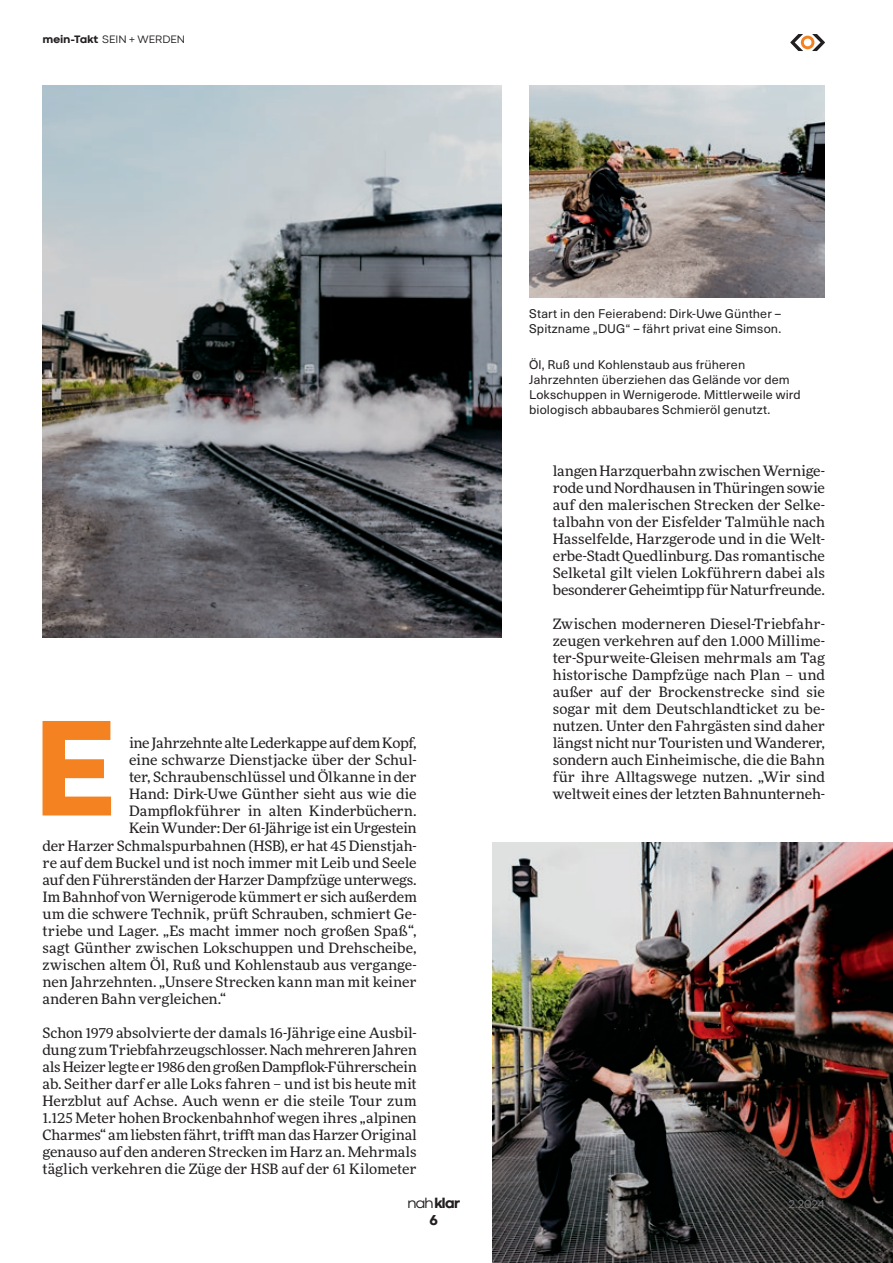
<style>
.page{position:relative;width:893px;height:1263px;background:#fff}
.page>*{position:absolute;margin:0;border:0;box-sizing:border-box;transform-origin:0 0}
.t1{font:800 142.35px "Codec Cold";color:#f58220}
.t2{font:800 15px "Codec Cold";color:#231f20}
.t3{font:14.25px/17px "More Pro";letter-spacing:-.005em;color:#231f20;text-align:justify}
.t4{font:14.25px "More Pro";letter-spacing:-.025em;color:#231f20}
.t5{font:12.3px/15px "Neue Haas Unica Pro";letter-spacing:.01em;color:#231f20}
.t6{font:12px "Codec Cold News";color:#76787b}
.t7{font:11.25px "Codec Cold News";letter-spacing:.005em;color:#231f20}
.s1{font-family:"Codec Cold";font-weight:800}
.s2{font-family:"Codec Cold News";font-weight:400}
</style>
<div class="page">
<img style="left:43px;top:85px;width:459px;height:553px">
<img style="left:493px;top:842px;width:400px;height:421px">
<img style="left:529px;top:85px;width:296px;height:213px">
<svg style="left:790px;top:34px;width:35px;height:17px"></svg>
<p class="t7" style="left:43px;top:32px;width:144px"><span class="s1">mein-Takt</span> SEIN + WERDEN</p>
<p class="t1" style="left:32px;top:681px;width:86px">E</p>
<p class="t4" style="left:129px;top:734px;width:289px">ine Jahrzehnte alte Lederkappe auf dem Kopf,</p>
<p class="t3" style="left:129px;top:751px;width:289px">eine schwarze Dienstjacke über der Schul-</p>
<p class="t3" style="left:129px;top:768px;width:289px">ter, Schraubenschlüssel und Ölkanne in der</p>
<p class="t3" style="left:129px;top:785px;width:289px">Hand: Dirk-Uwe Günther sieht aus wie die</p>
<p class="t3" style="left:129px;top:802px;width:289px">Dampflokführer in alten Kinderbüchern.</p>
<p class="t3" style="left:129px;top:819px;width:289px">Kein Wunder: Der 61-Jährige ist ein Urgestein</p>
<p class="t3" style="left:43px;top:836px;width:376px">der Harzer Schmalspurbahnen (HSB), er hat 45 Dienstjah-</p>
<p class="t3" style="left:43px;top:853px;width:376px">re auf dem Buckel und ist noch immer mit Leib und Seele</p>
<p class="t3" style="left:43px;top:870px;width:376px">auf den Führerständen der Harzer Dampfzüge unterwegs.</p>
<p class="t3" style="left:43px;top:887px;width:376px">Im Bahnhof von Wernigerode kümmert er sich außerdem</p>
<p class="t3" style="left:43px;top:904px;width:376px">um die schwere Technik, prüft Schrauben, schmiert Ge-</p>
<p class="t3" style="left:43px;top:921px;width:376px">triebe und Lager. „Es macht immer noch großen Spaß“,</p>
<p class="t3" style="left:43px;top:938px;width:376px">sagt Günther zwischen Lokschuppen und Drehscheibe,</p>
<p class="t3" style="left:43px;top:955px;width:376px">zwischen altem Öl, Ruß und Kohlenstaub aus vergange-</p>
<p class="t3" style="left:43px;top:972px;width:376px">nen Jahrzehnten. „Unsere Strecken kann man mit keiner</p>
<p class="t3" style="left:43px;top:989px;width:185px">anderen Bahn vergleichen.“</p>
<p class="t3" style="left:43px;top:1023px;width:376px">Schon 1979 absolvierte der damals 16-Jährige eine Ausbil&shy;dung zum Triebfahrzeugschlosser. Nach mehreren Jahren als Heizer legte er 1986 den großen Dampflok-Führerschein ab. Seither darf er alle Loks fahren – und ist bis heute mit Herzblut auf Achse. Auch wenn er die steile Tour zum 1.125 Meter hohen Brockenbahnhof wegen ihres „alpinen Charmes“ am liebsten fährt, trifft man das Harzer Original genauso auf den anderen Strecken im Harz an. Mehrmals täglich verkehren die Züge der HSB auf der 61 Kilometer</p>
<p class="t5" style="left:529px;top:306px;width:254px">Start in den Feierabend: Dirk-Uwe Günther –<br>Spitzname „DUG“ – fährt privat eine Simson.</p>
<p class="t5" style="left:529px;top:357px;width:273px">Öl, Ruß und Kohlenstaub aus früheren Jahrzehnten überziehen das Gelände vor dem Lokschuppen in Wernigerode. Mittlerweile wird biologisch abbaubares Schmieröl genutzt.</p>
<p class="t3" style="left:553px;top:462px;width:274px">langen Harzquerbahn zwischen Wernige&shy;rode und Nordhausen in Thüringen sowie auf den malerischen Strecken der Selke&shy;talbahn von der Eisfelder Talmühle nach Hasselfelde, Harzgerode und in die Welt&shy;erbe-Stadt Quedlinburg. Das romantische Selketal gilt vielen Lokführern dabei als besonderer Geheimtipp für Naturfreunde.</p>
<p class="t3" style="left:553px;top:615px;width:274px">Zwischen moderneren Diesel-Triebfahr&shy;zeugen verkehren auf den 1.000 Millime&shy;ter-Spurweite-Gleisen mehrmals am Tag historische Dampfzüge nach Plan – und außer auf der Brockenstrecke sind sie sogar mit dem Deutschlandticket zu be&shy;nutzen. Unter den Fahrgästen sind daher längst nicht nur Touristen und Wanderer, sondern auch Einheimische, die die Bahn für ihre Alltagswege nutzen. „Wir sind weltweit eines der letzten Bahnunterneh-</p>
<p class="t2" style="left:407px;top:1193px;width:55px"><span class="s2">nah</span> klar</p>
<p class="t6" style="left:788px;top:1197px;width:38px">2.2024</p>
<p class="t2" style="left:429px;top:1210px;width:10px">6</p>
</div>
